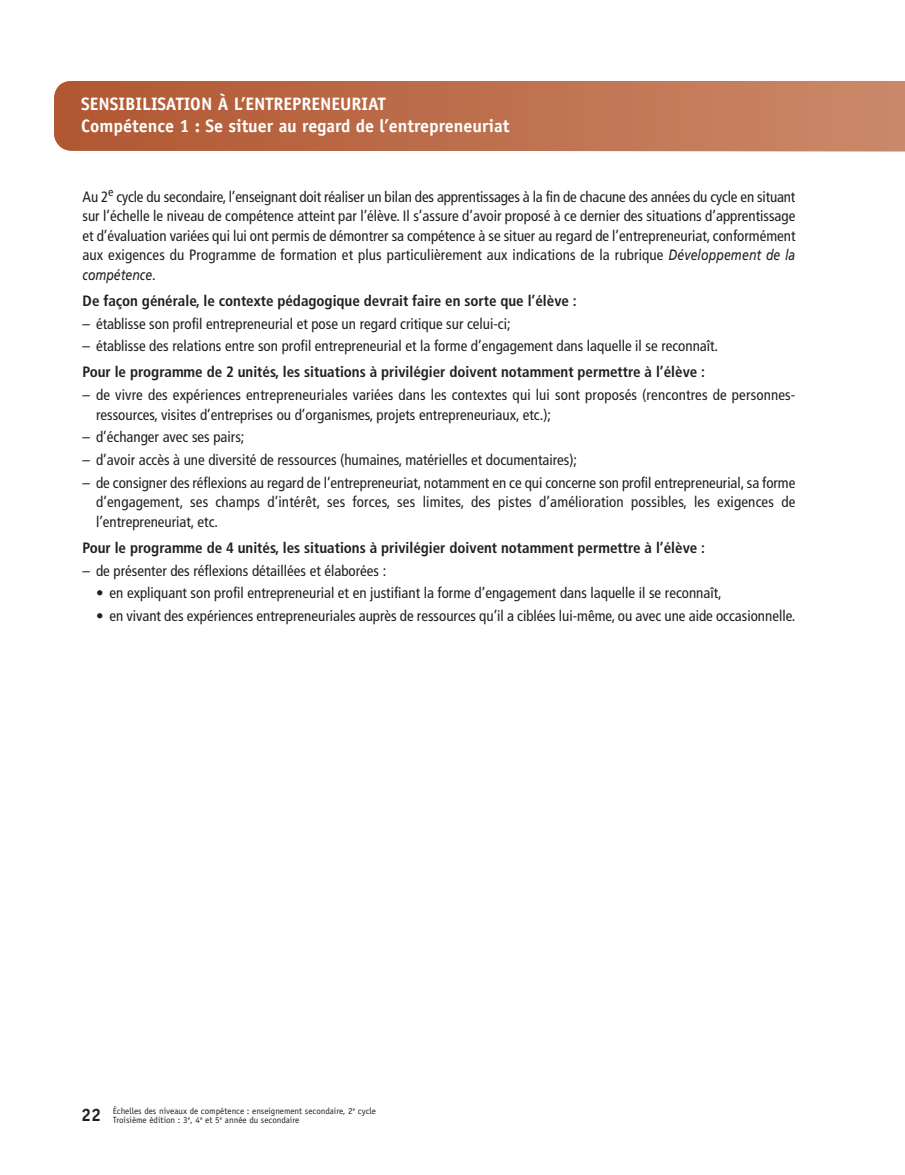
<style>
.page{position:relative;width:905px;height:1175px;background:#fff}
.page>*{position:absolute;margin:0;border:0;box-sizing:border-box;transform-origin:0 0}
.t1{font:700 18px/21.6px "Officina Sans";color:#fff}
.t2{font:condensed 15px/19.5px "Frutiger";color:#231f20;text-align:justify}
.t3{font:700 condensed 15px "Frutiger";color:#231f20}
.t4{font:9px/9px "Officina Sans";color:#231f20}
.s1{font-style:italic;font-stretch:normal}
.s2{font-weight:700;font-size:18px}
</style>
<div class="page">
<svg style="left:54px;top:81px;width:850px;height:70px;background:#bd6f4e"></svg>
<p class="t1" style="left:81px;top:95px;width:430px">SENSIBILISATION À L’ENTREPRENEURIAT<br>Compétence 1 : Se situer au regard de l’entrepreneuriat</p>
<p class="t2" style="left:82px;top:188px;width:714px">Au 2<sup>e</sup> cycle du secondaire, l’enseignant doit réaliser un bilan des apprentissages à la fin de chacune des années du cycle en situant sur l’échelle le niveau de compétence atteint par l’élève. Il s’assure d’avoir proposé à ce dernier des situations d’apprentissage et d’évaluation variées qui lui ont permis de démontrer sa compétence à se situer au regard de l’entrepreneuriat, conformément aux exigences du Programme de formation et plus particulièrement aux indications de la rubrique <span class="s1">Développement de la compétence</span>.</p>
<p class="t3" style="left:82px;top:294px;width:496px">De façon générale, le contexte pédagogique devrait faire en sorte que l’élève :</p>
<p class="t2" style="left:83px;top:315px;width:429px">– établisse son profil entrepreneurial et pose un regard critique sur celui-ci;</p>
<p class="t2" style="left:83px;top:337px;width:637px">– établisse des relations entre son profil entrepreneurial et la forme d’engagement dans laquelle il se reconnaît.</p>
<p class="t3" style="left:83px;top:366px;width:624px">Pour le programme de 2 unités, les situations à privilégier doivent notamment permettre à l’élève :</p>
<p class="t2" style="left:96px;top:386px;width:700px;text-indent:-13px">– de vivre des expériences entrepreneuriales variées dans les contextes qui lui sont proposés (rencontres de personnes&shy;ressources, visites d’entreprises ou d’organismes, projets entrepreneuriaux, etc.);</p>
<p class="t2" style="left:83px;top:428px;width:163px">– d’échanger avec ses pairs;</p>
<p class="t2" style="left:83px;top:451px;width:496px">– d’avoir accès à une diversité de ressources (humaines, matérielles et documentaires);</p>
<p class="t2" style="left:96px;top:474px;width:700px;text-indent:-13px">– de consigner des réflexions au regard de l’entrepreneuriat, notamment en ce qui concerne son profil entrepreneurial, sa forme d’engagement, ses champs d’intérêt, ses forces, ses limites, des pistes d’amélioration possibles, les exigences de l’entrepreneuriat, etc.</p>
<p class="t3" style="left:83px;top:541px;width:624px">Pour le programme de 4 unités, les situations à privilégier doivent notamment permettre à l’élève :</p>
<p class="t2" style="left:83px;top:562px;width:305px">– de présenter des réflexions détaillées et élaborées :</p>
<p class="t2" style="left:96px;top:584px;width:627px">• en expliquant son profil entrepreneurial et en justifiant la forme d’engagement dans laquelle il se reconnaît,</p>
<p class="t2" style="left:96px;top:607px;width:700px">• en vivant des expériences entrepreneuriales auprès de ressources qu’il a ciblées lui-même, ou avec une aide occasionnelle.</p>
<p class="t4" style="left:113px;top:1107px;width:265px;text-indent:-32px"><span class="s2">22</span> Échelles des niveaux de compétence : enseignement secondaire, 2<sup>e</sup> cycle<br>Troisième édition : 3<sup>e</sup>, 4<sup>e</sup> et 5<sup>e</sup> année du secondaire</p>
</div>
